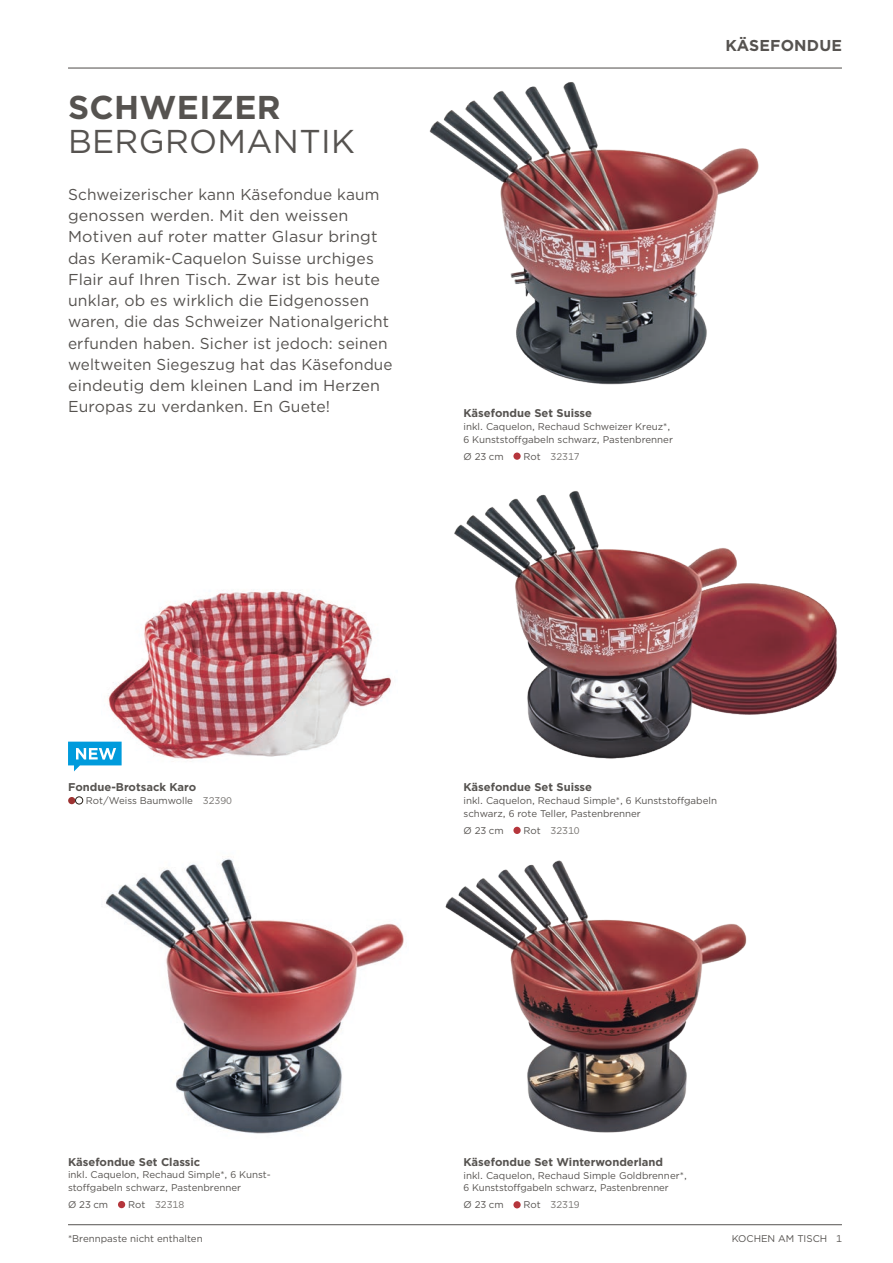
<style>
.page{position:relative;width:893px;height:1263px;background:#fff}
.page>*{position:absolute;margin:0;border:0;box-sizing:border-box;transform-origin:0 0}
.t1{font:33px "Gotham";letter-spacing:.01em;color:#565350}
.t2{font:700 33px "Gotham";letter-spacing:.01em;color:#565350}
.t3{font:15.75px/21.3px "Gotham";letter-spacing:.01em;color:#565350}
.t4{font:700 15.75px "Gotham";letter-spacing:.01em;color:#565350}
.t5{font:700 11.25px "Gotham";color:#565350}
.t6{font:9.75px/12.8px "Gotham";color:#565350}
.t7{font:9.75px "Gotham";color:#767370}
.s1{color:#565350}
.s2{color:#767370}
</style>
<div class="page">
<img style="left:402px;top:67px;width:376px;height:318px">
<img style="left:454px;top:491px;width:383px;height:268px">
<img style="left:445px;top:860px;width:302px;height:273px">
<img style="left:106px;top:856px;width:298px;height:278px">
<img style="left:102px;top:589px;width:290px;height:170px">
<div style="left:513px;top:1201px;width:8px;height:7px;background:#b5363c;border-radius:50%"></div>
<div style="left:513px;top:452px;width:8px;height:8px;background:#b5363c;border-radius:50%"></div>
<div style="left:68px;top:797px;width:7px;height:7px;background:#9d3231;border-radius:50%"></div>
<div style="left:75px;top:797px;width:8px;height:7px;border:1px solid #29211a;border-radius:50%"></div>
<div style="left:513px;top:827px;width:8px;height:7px;background:#b5363c;border-radius:50%"></div>
<svg style="left:68px;top:742px;width:54px;height:29px"></svg>
<div style="left:118px;top:1201px;width:7px;height:7px;background:#b5363c;border-radius:50%"></div>
<hr style="left:68px;top:1224px;width:774px;height:1px;background:#565350">
<hr style="left:68px;top:68px;width:774px;height:1px;background:#565350">
<h1 class="t2" style="left:68px;top:85px;width:214px">SCHWEIZER</h1>
<h1 class="t1" style="left:68px;top:120px;width:288px">BERGROMANTIK</h1>
<p class="t3" style="left:68px;top:183px;width:326px">Schweizerischer kann Käsefondue kaum genossen werden. Mit den weissen Motiven auf roter matter Glasur bringt das Keramik-Caquelon Suisse urchiges Flair auf Ihren Tisch. Zwar ist bis heute unklar, ob es wirklich die Eidgenossen waren, die das Schweizer Nationalgericht erfunden haben. Sicher ist jedoch: seinen weltweiten Siegeszug hat das Käsefondue eindeutig dem kleinen Land im Herzen Europas zu verdanken. En Guete!</p>
<h2 class="t4" style="left:725px;top:35px;width:118px">KÄSEFONDUE</h2>
<p class="t5" style="left:463px;top:406px;width:130px">Käsefondue Set Suisse</p>
<p class="t6" style="left:463px;top:420px;width:211px">inkl. Caquelon, Rechaud Schweizer Kreuz*,<br>6 Kunststoffgabeln schwarz, Pastenbrenner</p>
<p class="t6" style="left:463px;top:450px;width:42px">Ø 23 cm</p>
<p class="t7" style="left:524px;top:450px;width:58px"><span class="s1">Rot</span> 32317</p>
<p class="t5" style="left:68px;top:780px;width:130px">Fondue-Brotsack Karo</p>
<p class="t6" style="left:86px;top:794px;width:148px">Rot/Weiss Baumwolle <span class="s2">32390</span></p>
<p class="t5" style="left:68px;top:1154px;width:134px">Käsefondue Set Classic</p>
<p class="t6" style="left:68px;top:1168px;width:203px">inkl. Caquelon, Rechaud Simple*, 6 Kunst&shy;stoffgabeln schwarz, Pastenbrenner</p>
<p class="t6" style="left:68px;top:1198px;width:42px">Ø 23 cm</p>
<p class="t7" style="left:128px;top:1198px;width:58px"><span class="s1">Rot</span> 32318</p>
<p class="t6" style="left:68px;top:1232px;width:136px">*Brennpaste nicht enthalten</p>
<p class="t5" style="left:463px;top:780px;width:130px">Käsefondue Set Suisse</p>
<p class="t6" style="left:463px;top:794px;width:255px">inkl. Caquelon, Rechaud Simple*, 6 Kunststoffgabeln schwarz, 6 rote Teller, Pastenbrenner</p>
<p class="t6" style="left:463px;top:824px;width:42px">Ø 23 cm</p>
<p class="t7" style="left:524px;top:824px;width:58px"><span class="s1">Rot</span> 32310</p>
<p class="t5" style="left:463px;top:1154px;width:201px">Käsefondue Set Winterwonderland</p>
<p class="t6" style="left:463px;top:1168px;width:225px">inkl. Caquelon, Rechaud Simple Goldbrenner*,<br>6 Kunststoffgabeln schwarz, Pastenbrenner</p>
<p class="t6" style="left:463px;top:1198px;width:42px">Ø 23 cm</p>
<p class="t7" style="left:524px;top:1199px;width:58px"><span class="s1">Rot</span> 32319</p>
<p class="t6" style="left:732px;top:1232px;width:112px">KOCHEN AM TISCH 1</p>
</div>
